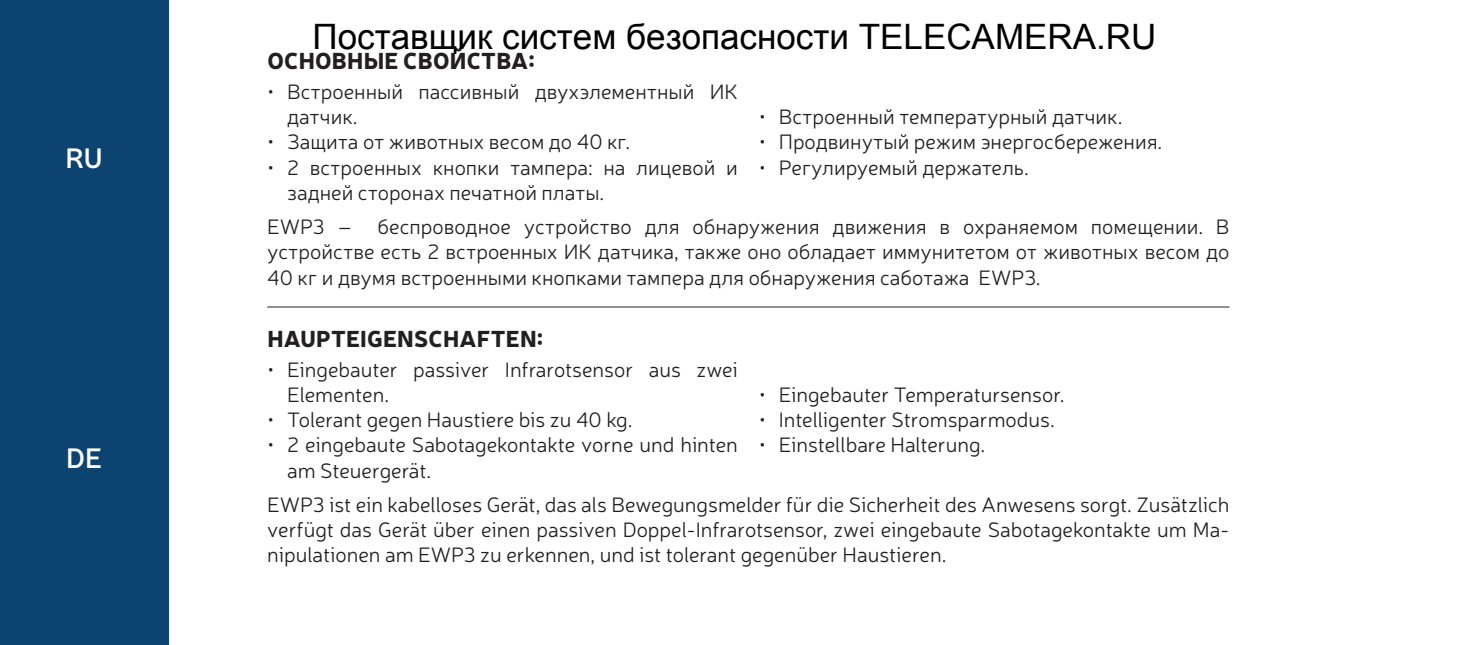
<style>
.page{position:relative;width:1469px;height:645px;background:#fff}
.page>*{position:absolute;margin:0;border:0;box-sizing:border-box;transform-origin:0 0}
.t1{font:600 28px "Neris";color:#fff}
.t2{font:900 22.75px "Neris";letter-spacing:.01em;color:#231f20}
.t3{font:300 21px/25.2px "Neris";color:#231f20}
</style>
<div class="page">
<div style="left:0;top:0;width:168px;height:645px;background:#0d4371"></div>
<hr style="left:267px;top:306px;width:962px;height:2px;background:#231f20">
<h1 class="t1" style="left:65px;top:139px;width:39px">RU</h1>
<h1 class="t1" style="left:66px;top:438px;width:37px">DE</h1>
<p class="t2" style="left:267px;top:44px;width:269px">ОСНОВНЫЕ СВОЙСТВА:</p>
<p class="t3" style="left:287px;top:78px;width:452px;text-indent:-20px">• Встроенный пассивный двухэлементный ИК датчик.</p>
<p class="t3" style="left:267px;top:129px;width:364px">• Защита от животных весом до 40 кг.</p>
<p class="t3" style="left:287px;top:154px;width:452px;text-indent:-20px">• 2 встроенных кнопки тампера: на лицевой и задней сторонах печатной платы.</p>
<p class="t3" style="left:759px;top:104px;width:365px">• Встроенный температурный датчик.</p>
<p class="t3" style="left:759px;top:129px;width:405px">• Продвинутый режим энергосбережения.</p>
<p class="t3" style="left:759px;top:154px;width:271px">• Регулируемый держатель.</p>
<p class="t3" style="left:267px;top:214px;width:963px;text-align:justify">EWP3 – беспроводное устройство для обнаружения движения в охраняемом помещении. В устройстве есть 2 встроенных ИК датчика, также оно обладает иммунитетом от животных весом до 40 кг и двумя встроенными кнопками тампера для обнаружения саботажа EWP3.</p>
<p class="t2" style="left:267px;top:322px;width:277px">HAUPTEIGENSCHAFTEN:</p>
<p class="t3" style="left:287px;top:356px;width:452px;text-indent:-20px">• Eingebauter passiver Infrarotsensor aus zwei<br>Elementen.</p>
<p class="t3" style="left:267px;top:407px;width:367px">• Tolerant gegen Haustiere bis zu 40 kg.</p>
<p class="t3" style="left:287px;top:432px;width:452px;text-indent:-20px">• 2 eingebaute Sabotagekontakte vorne und hinten am Steuergerät.</p>
<p class="t3" style="left:759px;top:381px;width:307px">• Eingebauter Temperatursensor.</p>
<p class="t3" style="left:759px;top:407px;width:297px">• Intelligenter Stromsparmodus.</p>
<p class="t3" style="left:759px;top:432px;width:228px">• Einstellbare Halterung.</p>
<p class="t3" style="left:267px;top:491px;width:963px;text-align:justify">EWP3 ist ein kabelloses Gerät, das als Bewegungsmelder für die Sicherheit des Anwesens sorgt. Zusätzlich verfügt das Gerät über einen passiven Doppel-Infrarotsensor, zwei eingebaute Sabotagekontakte um Ma&shy;nipulationen am EWP3 zu erkennen, und ist tolerant gegenüber Haustieren.</p>
</div>
